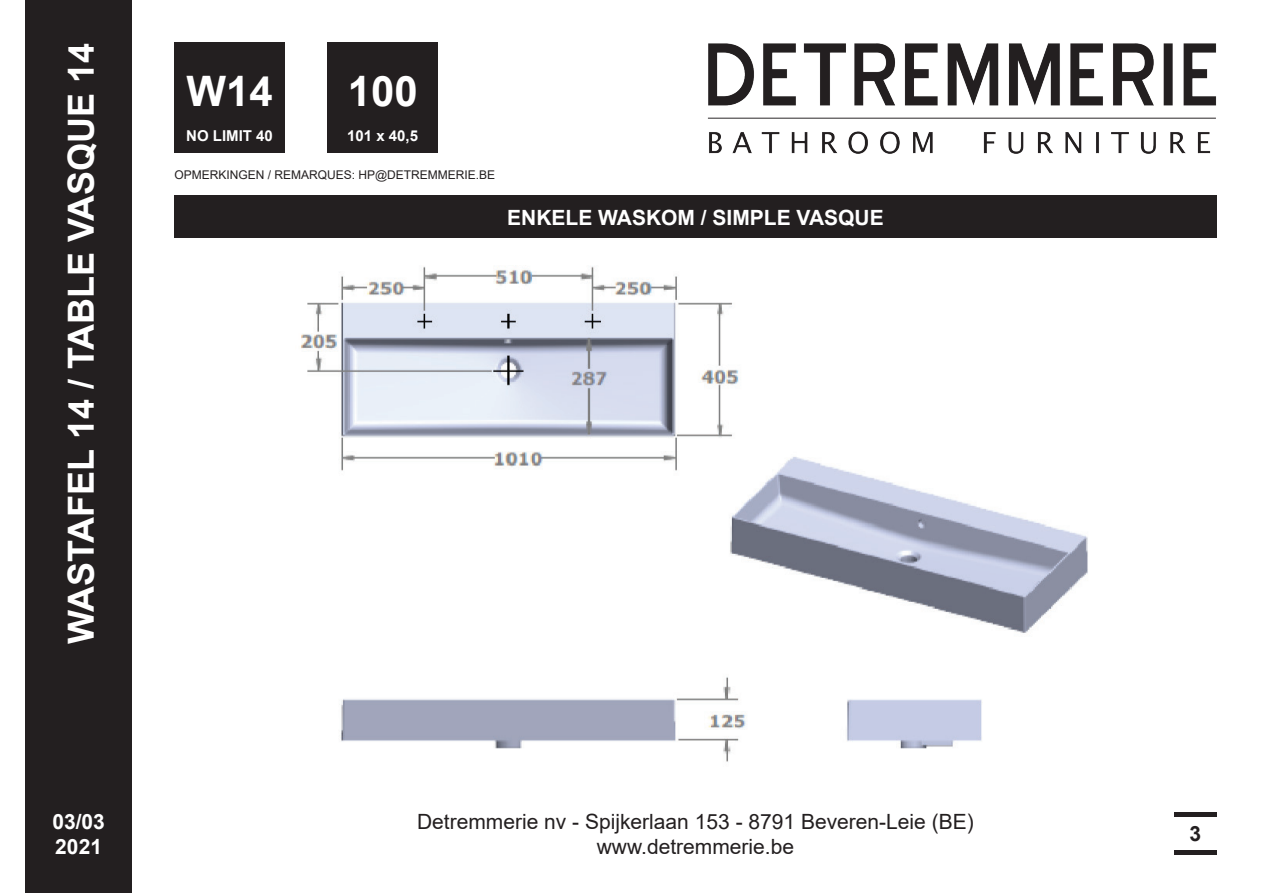
<style>
.page{position:relative;width:1263px;height:893px;background:#fff}
.page>*{position:absolute;margin:0;border:0;box-sizing:border-box;transform-origin:0 0}
.t1{font:700 42px "Arial";color:#fff}
.t2{font:700 36px "Arial";color:#fff}
.t3{font:21px/25.2px "Arial";color:#231f20;text-align:center}
.t4{font:700 21px/25.2px "Arial";color:#fff}
.t5{font:700 21px "Arial";color:#231f20}
.t6{font:700 15px "Arial";color:#fff}
.t7{font:12px "Arial";color:#231f20}
</style>
<div class="page">
<div style="left:26px;top:0;width:106px;height:893px;background:#231f20"></div>
<img style="left:707px;top:43px;width:509px;height:110px">
<div style="left:174px;top:196px;width:1042px;height:42px;background:#231f20"></div>
<div style="left:327px;top:43px;width:111px;height:110px;background:#231f20"></div>
<div style="left:174px;top:43px;width:111px;height:110px;background:#231f20"></div>
<div style="left:1174px;top:812px;width:42px;height:5px;background:#231f20"></div>
<div style="left:1174px;top:850px;width:42px;height:5px;background:#231f20"></div>
<img style="left:301px;top:266px;width:787px;height:496px">
<h2 class="t2" style="left:56px;top:644px;width:603px;rotate:-90deg">WASTAFEL 14 / TABLE VASQUE 14</h2>
<h1 class="t1" style="left:186px;top:61px;width:88px">W14</h1>
<p class="t6" style="left:186px;top:125px;width:88px">NO LIMIT 40</p>
<h1 class="t1" style="left:348px;top:61px;width:72px">100</h1>
<p class="t6" style="left:347px;top:125px;width:72px">101 x 40,5</p>
<p class="t7" style="left:174px;top:166px;width:322px">OPMERKINGEN / REMARQUES: HP@DETREMMERIE.BE</p>
<p class="t4" style="left:507px;top:205px;width:378px">ENKELE WASKOM / SIMPLE VASQUE</p>
<p class="t4" style="left:52px;top:809px;width:54px">03/03<br>2021</p>
<p class="t3" style="left:417px;top:808px;width:558px">Detremmerie nv - Spijkerlaan 153 - 8791 Beveren-Leie (BE) www.detremmerie.be</p>
<p class="t5" style="left:1189px;top:819px;width:13px">3</p>
</div>
